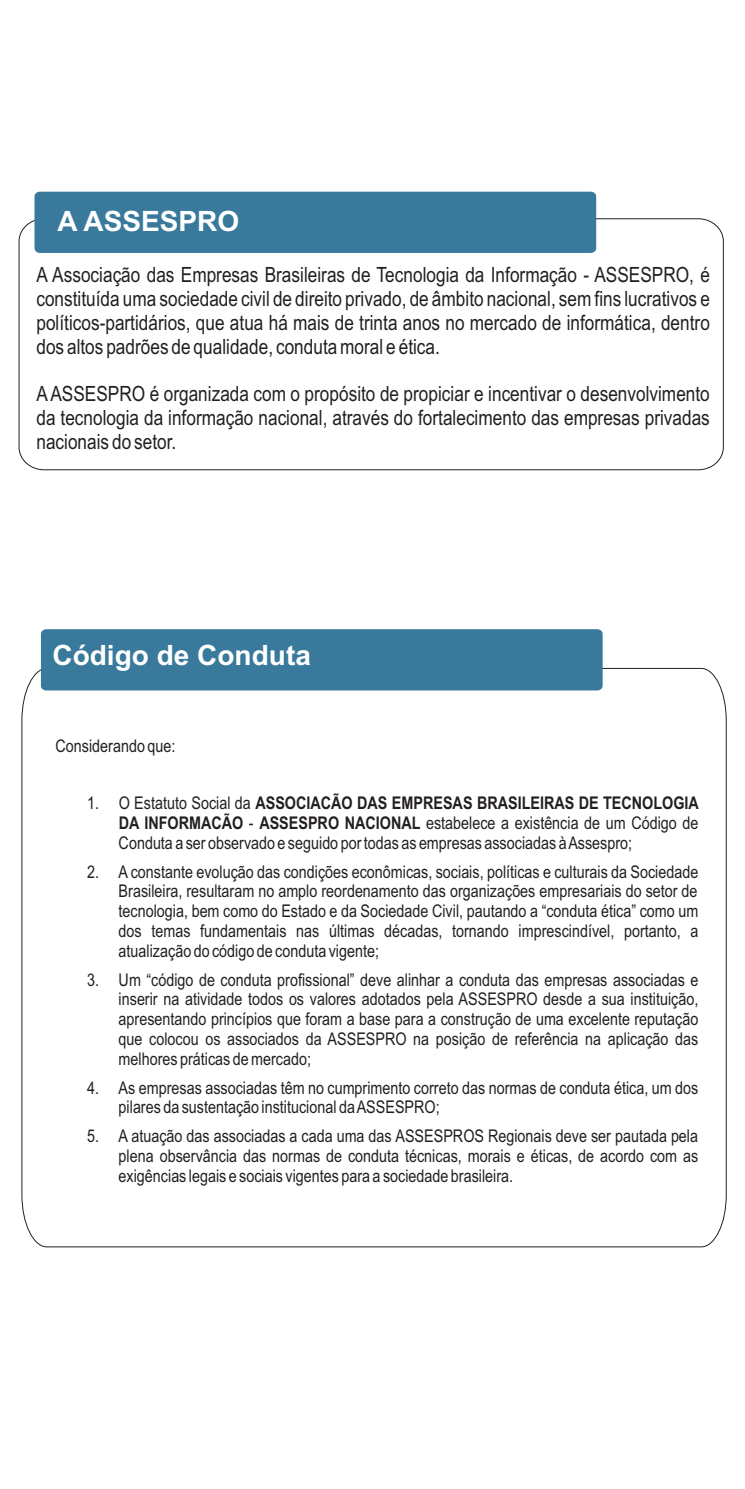
<style>
.page{position:relative;width:745px;height:1489px;background:#fff}
.page>*{position:absolute;margin:0;border:0;box-sizing:border-box;transform-origin:0 0}
.t1{font:700 28px "Arial";color:#fff}
.t2{font:21px/23.8px "Arial Narrow";color:#231f20;text-align:justify}
.t3{font:17.5px/19.8px "Arial Narrow";color:#231f20;text-align:justify}
.s1{font-weight:700}
</style>
<div class="page">
<div style="left:34px;top:192px;width:561px;height:61px;background:#397a9c;border-radius:5px"></div>
<svg style="left:21px;top:667px;width:705px;height:580px"></svg>
<div style="left:41px;top:629px;width:561px;height:61px;background:#397a9c;border-radius:5px"></div>
<h1 class="t1" style="left:57px;top:210px;width:183px">A ASSESPRO</h1>
<p class="t2" style="left:36px;top:265px;width:674px">A Associação das Empresas Brasileiras de Tecnologia da Informação - ASSESPRO, é constituída uma sociedade civil de direito privado, de âmbito nacional, sem fins lucrativos e políticos-partidários, que atua há mais de trinta anos no mercado de informática, dentro dos altos padrões de qualidade, conduta moral e ética.</p>
<p class="t2" style="left:36px;top:384px;width:674px">AASSESPRO é organizada com o propósito de propiciar e incentivar o desenvolvimento da tecnologia da informação nacional, através do fortalecimento das empresas privadas nacionais do setor.</p>
<h1 class="t1" style="left:52px;top:644px;width:260px">Código de Conduta</h1>
<p class="t3" style="left:56px;top:737px;width:121px">Considerando que:</p>
<p class="t3" style="left:119px;top:794px;width:581px;text-indent:-31px">1. O Estatuto Social da <span class="s1">ASSOCIACÃO DAS EMPRESAS BRASILEIRAS DE TECNOLOGIA DA INFORMACÃO</span> - <span class="s1">ASSESPRO NACIONAL</span> estabelece a existência de um Código de Conduta a ser observado e seguido por todas as empresas associadas à Assespro;</p>
<p class="t3" style="left:119px;top:863px;width:581px;text-indent:-31px">2. A constante evolução das condições econômicas, sociais, políticas e culturais da Sociedade Brasileira, resultaram no amplo reordenamento das organizações empresariais do setor de tecnologia, bem como do Estado e da Sociedade Civil, pautando a “conduta ética” como um dos temas fundamentais nas últimas décadas, tornando imprescindível, portanto, a atualização do código de conduta vigente;</p>
<p class="t3" style="left:118px;top:971px;width:581px;text-indent:-31px">3. Um “código de conduta profissional” deve alinhar a conduta das empresas associadas e inserir na atividade todos os valores adotados pela ASSESPRO desde a sua instituição, apresentando princípios que foram a base para a construção de uma excelente reputação que colocou os associados da ASSESPRO na posição de referência na aplicação das melhores práticas de mercado;</p>
<p class="t3" style="left:118px;top:1079px;width:581px;text-indent:-31px">4. As empresas associadas têm no cumprimento correto das normas de conduta ética, um dos pilares da sustentação institucional da ASSESPRO;</p>
<p class="t3" style="left:118px;top:1127px;width:581px;text-indent:-31px">5. A atuação das associadas a cada uma das ASSESPROS Regionais deve ser pautada pela plena observância das normas de conduta técnicas, morais e éticas, de acordo com as exigências legais e sociais vigentes para a sociedade brasileira.</p>
</div>
